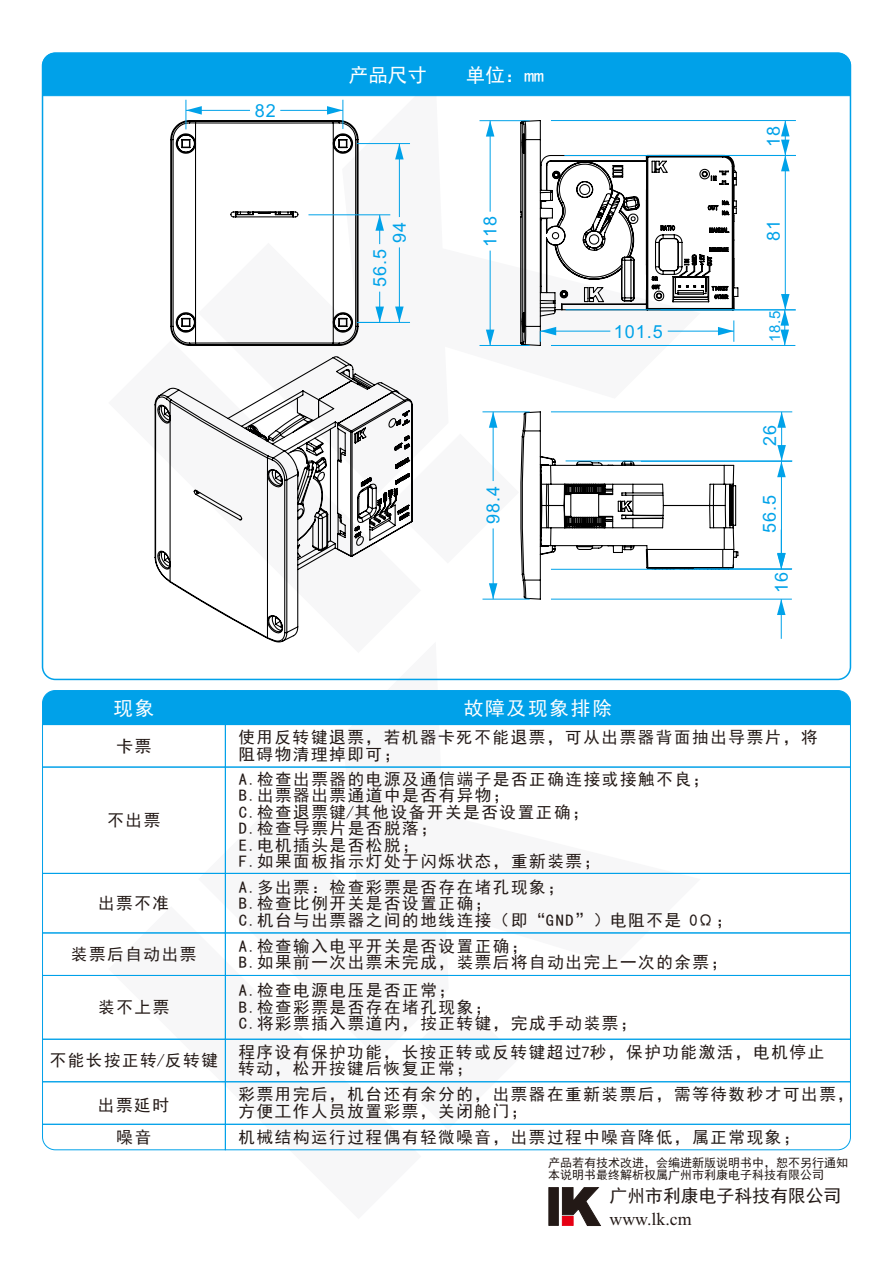
<style>
.page{position:relative;width:893px;height:1263px;background:#fff}
.page>*{position:absolute;margin:0;border:0;box-sizing:border-box;transform-origin:0 0}
.t1{font:19.5px "Sim Hei";letter-spacing:.1em;color:#fff}
.t2{font:18px "Arial";letter-spacing:.055em;color:#00a2e9}
.t3{font:17.85px "Sim Hei";color:#231916}
.t4{font:17.85px "Times New Roman";color:#231916}
.t5{font:16.5px/16.5px "Sim Hei";letter-spacing:.1em;color:#231916}
.t6{font:15px "Arial";color:#00a2e9}
.t7{font:12px/12px "Sim Hei";color:#231916}
</style>
<div class="page">
<svg style="left:549px;top:1187px;width:52px;height:39px"></svg>
<div style="left:42px;top:690px;width:809px;height:34px;background:#00a1e9"></div>
<div style="left:225px;top:724px;width:626px;height:43px;border:1px solid #00a1e9"></div>
<div style="left:42px;top:724px;width:184px;height:43px;border:1px solid #00a1e9"></div>
<div style="left:42px;top:975px;width:184px;height:64px;border:1px solid #00a1e9"></div>
<div style="left:225px;top:975px;width:626px;height:64px;border:1px solid #00a1e9"></div>
<div style="left:42px;top:767px;width:184px;height:106px;border:1px solid #00a1e9"></div>
<div style="left:225px;top:767px;width:626px;height:106px;border:1px solid #00a1e9"></div>
<div style="left:225px;top:873px;width:626px;height:60px;border:1px solid #00a1e9"></div>
<div style="left:42px;top:873px;width:184px;height:60px;border:1px solid #00a1e9"></div>
<svg style="left:42px;top:1000px;width:809px;height:150px"></svg>
<svg style="left:154px;top:356px;width:259px;height:287px"></svg>
<svg style="left:42px;top:53px;width:809px;height:294px"></svg>
<svg style="left:389px;top:411px;width:350px;height:189px"></svg>
<hr style="left:694px;top:568px;width:98px;height:1px;background:#00a2e9">
<hr style="left:781px;top:461px;width:1px;height:108px;background:#00a2e9">
<hr style="left:551px;top:569px;width:241px;height:1px;background:#00a2e9">
<hr style="left:551px;top:599px;width:241px;height:1px;background:#00a2e9">
<svg style="left:777px;top:553px;width:9px;height:16px"></svg>
<hr style="left:781px;top:599px;width:1px;height:40px;background:#00a2e9">
<svg style="left:777px;top:599px;width:8px;height:16px"></svg>
<hr style="left:566px;top:461px;width:226px;height:1px;background:#00a2e9">
<hr style="left:551px;top:412px;width:241px;height:1px;background:#00a2e9">
<hr style="left:781px;top:412px;width:1px;height:49px;background:#00a2e9">
<svg style="left:777px;top:412px;width:9px;height:16px"></svg>
<svg style="left:777px;top:445px;width:9px;height:32px"></svg>
<p class="t2" style="left:255px;top:104px;width:23px">82</p>
<p class="t1" style="left:349px;top:66px;width:79px">产品尺寸</p>
<p class="t1" style="left:466px;top:66px;width:79px">单位：mm</p>
<p class="t2" style="left:767px;top:147px;width:23px;rotate:-90deg">18</p>
<p class="t2" style="left:393px;top:243px;width:23px;rotate:-90deg">94</p>
<p class="t2" style="left:373px;top:287px;width:40px;rotate:-90deg">56.5</p>
<p class="t2" style="left:483px;top:247px;width:32px;rotate:-90deg">118</p>
<p class="t2" style="left:767px;top:241px;width:23px;rotate:-90deg">81</p>
<p class="t2" style="left:614px;top:324px;width:51px">101.5</p>
<p class="t6" style="left:769px;top:342px;width:33px;rotate:-90deg">18.5</p>
<p class="t2" style="left:763px;top:446px;width:23px;rotate:-90deg">26</p>
<p class="t2" style="left:486px;top:524px;width:40px;rotate:-90deg">98.4</p>
<p class="t2" style="left:763px;top:533px;width:40px;rotate:-90deg">56.5</p>
<p class="t2" style="left:775px;top:593px;width:23px;rotate:-90deg">16</p>
<p class="t1" style="left:113px;top:698px;width:42px">现象</p>
<p class="t1" style="left:464px;top:698px;width:150px">故障及现象排除</p>
<p class="t5" style="left:117px;top:737px;width:36px">卡票</p>
<p class="t5" style="left:238px;top:729px;width:581px">使用反转键退票，若机器卡死不能退票，可从出票器背面抽出导票片，将阻碍物清理掉即可；</p>
<p class="t5" style="left:107px;top:812px;width:54px">不出票</p>
<p class="t5" style="left:98px;top:895px;width:72px">出票不准</p>
<p class="t5" style="left:239px;top:770px;width:472px">A.检查出票器的电源及通信端子是否正确连接或接触不良；<br>B.出票器出票通道中是否有异物；<br>C.检查退票键/其他设备开关是否设置正确；<br>D.检查导票片是否脱落；<br>E.电机插头是否松脱；<br>F.如果面板指示灯处于闪烁状态，重新装票；</p>
<p class="t5" style="left:239px;top:878px;width:495px">A.多出票：检查彩票是否存在堵孔现象；<br>B.检查比例开关是否设置正确；<br>C.机台与出票器之间的地线连接（即“GND”）电阻不是 0Ω；</p>
<p class="t5" style="left:71px;top:946px;width:127px">装票后自动出票</p>
<p class="t5" style="left:239px;top:937px;width:490px">A.检查输入电平开关是否设置正确；<br>B.如果前一次出票未完成，装票后将自动出完上一次的余票；</p>
<p class="t5" style="left:98px;top:999px;width:72px">装不上票</p>
<p class="t5" style="left:239px;top:982px;width:399px">A.检查电源电压是否正常；<br>B.检查彩票是否存在堵孔现象；<br>C.将彩票插入票道内，按正转键，完成手动装票；</p>
<p class="t5" style="left:50px;top:1052px;width:170px">不能长按正转/反转键</p>
<p class="t5" style="left:238px;top:1044px;width:587px">程序设有保护功能，长按正转或反转键超过7秒，保护功能激活，电机停止转动，松开按键后恢复正常；</p>
<p class="t5" style="left:98px;top:1089px;width:72px;line-height:32.2px;text-align:center">出票延时噪音</p>
<p class="t5" style="left:239px;top:1086px;width:617px">彩票用完后，机台还有余分的，出票器在重新装票后，需等待数秒才可出票，方便工作人员放置彩票，关闭舱门；</p>
<p class="t5" style="left:239px;top:1128px;width:562px">机械结构运行过程偶有轻微噪音，出票过程中噪音降低，属正常现象；</p>
<p class="t7" style="left:548px;top:1157px;width:301px">产品若有技术改进，会编进新版说明书中，恕不另行通知本说明书最终解析权属广州市利康电子科技有限公司</p>
<p class="t3" style="left:609px;top:1187px;width:233px">广州市利康电子科技有限公司</p>
<p class="t4" style="left:609px;top:1213px;width:84px">www.lk.cm</p>
</div>
